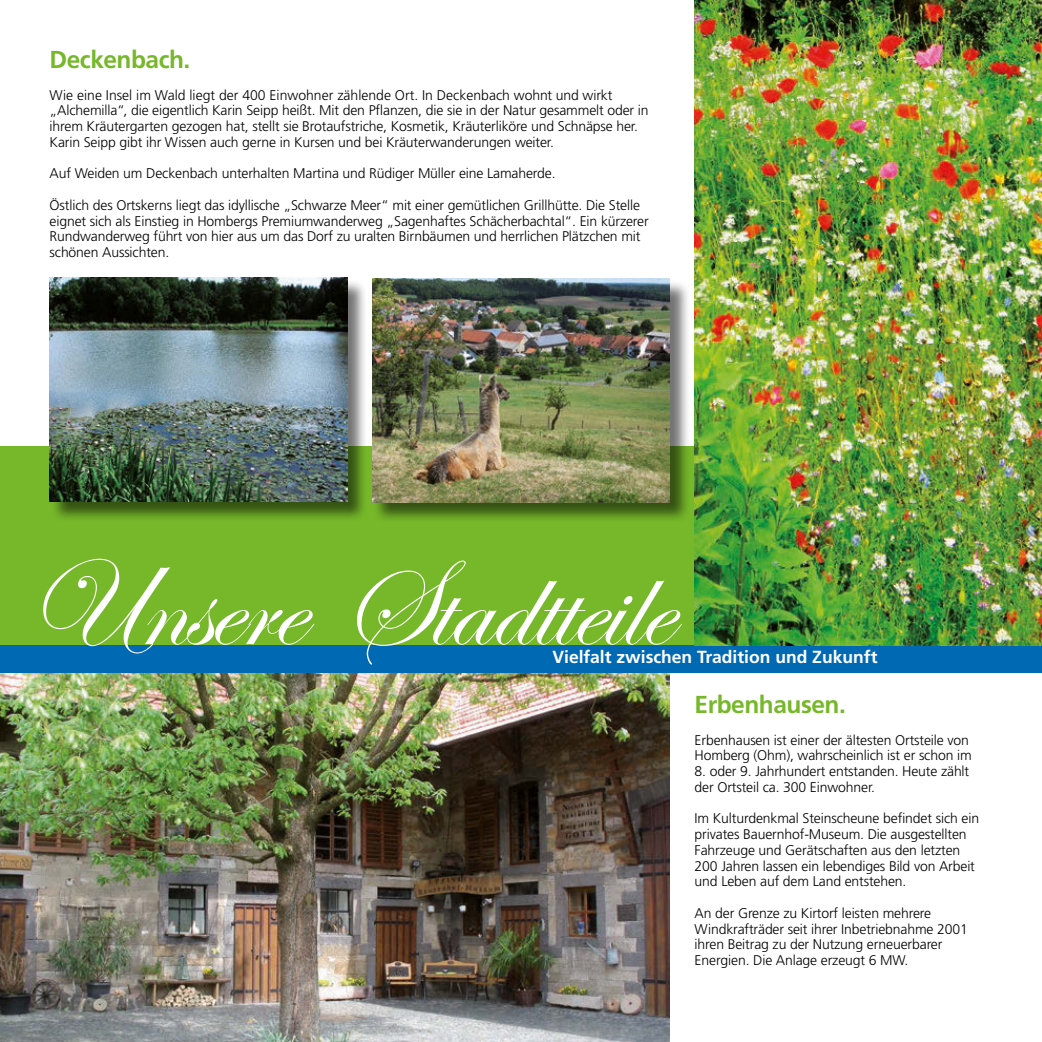
<style>
.page{position:relative;width:1042px;height:1042px;background:#fff}
.page>*{position:absolute;margin:0;border:0;box-sizing:border-box;transform-origin:0 0}
.t1{font:126px "Edwardian Script ITC";letter-spacing:-.01em;color:#fff}
.t2{font:700 24.5px "Frutiger LT Pro";letter-spacing:-.02em;color:#76b82a}
.t3{font:700 17.5px "Frutiger LT Pro";color:#fff}
.t4{font:300 14px/15.8px "Frutiger LT Pro";letter-spacing:-.01em;color:#000}
</style>
<div class="page">
<img style="left:0;top:672px;width:670px;height:370px">
<div style="left:0;top:446px;width:1042px;height:199px;background:#76b82a"></div>
<div style="left:373px;top:279px;width:317px;height:243px;background:#000;opacity:.55"></div>
<img style="left:372px;top:279px;width:298px;height:223px">
<div style="left:50px;top:278px;width:318px;height:243px;background:#000;opacity:.55"></div>
<img style="left:50px;top:278px;width:297px;height:223px">
<div style="left:0;top:645px;width:1042px;height:27px;background:#0069b4"></div>
<img style="left:694px;top:0;width:348px;height:645px">
<h2 class="t2" style="left:50px;top:45px;width:142px">Deckenbach.</h2>
<p class="t4" style="left:50px;top:87px;width:600px">Wie eine Insel im Wald liegt der 400 Einwohner zählende Ort. In Deckenbach wohnt und wirkt „Alchemilla“, die eigentlich Karin Seipp heißt. Mit den Pflanzen, die sie in der Natur gesammelt oder in ihrem Kräutergarten gezogen hat, stellt sie Brotaufstriche, Kosmetik, Kräuterliköre und Schnäpse her.<br>Karin Seipp gibt ihr Wissen auch gerne in Kursen und bei Kräuterwanderungen weiter.</p>
<p class="t4" style="left:50px;top:166px;width:507px">Auf Weiden um Deckenbach unterhalten Martina und Rüdiger Müller eine Lamaherde.</p>
<p class="t4" style="left:50px;top:197px;width:601px">Östlich des Ortskerns liegt das idyllische „Schwarze Meer“ mit einer gemütlichen Grillhütte. Die Stelle eignet sich als Einstieg in Hombergs Premiumwanderweg „Sagenhaftes Schächerbachtal“. Ein kürzerer Rundwanderweg führt von hier aus um das Dorf zu uralten Birnbäumen und herrlichen Plätzchen mit schönen Aussichten.</p>
<h1 class="t1" style="left:25px;top:536px;width:647px">Unsere Stadtteile</h1>
<p class="t3" style="left:552px;top:647px;width:326px">Vielfalt zwischen Tradition und Zukunft</p>
<h2 class="t2" style="left:694px;top:690px;width:153px">Erbenhausen.</h2>
<p class="t4" style="left:694px;top:732px;width:278px">Erbenhausen ist einer der ältesten Ortsteile von<br>Homberg (Ohm), wahrscheinlich ist er schon im</p>
<p class="t4" style="left:694px;top:763px;width:276px">8. oder 9. Jahrhundert entstanden. Heute zählt der Ortsteil ca. 300 Einwohner.</p>
<p class="t4" style="left:694px;top:810px;width:286px">Im Kulturdenkmal Steinscheune befindet sich ein privates Bauernhof-Museum. Die ausgestellten Fahrzeuge und Gerätschaften aus den letzten 200 Jahren lassen ein lebendiges Bild von Arbeit und Leben auf dem Land entstehen.</p>
<p class="t4" style="left:694px;top:905px;width:275px">An der Grenze zu Kirtorf leisten mehrere Windkrafträder seit ihrer Inbetriebnahme 2001 ihren Beitrag zu der Nutzung erneuerbarer Energien. Die Anlage erzeugt 6 MW.</p>
</div>
